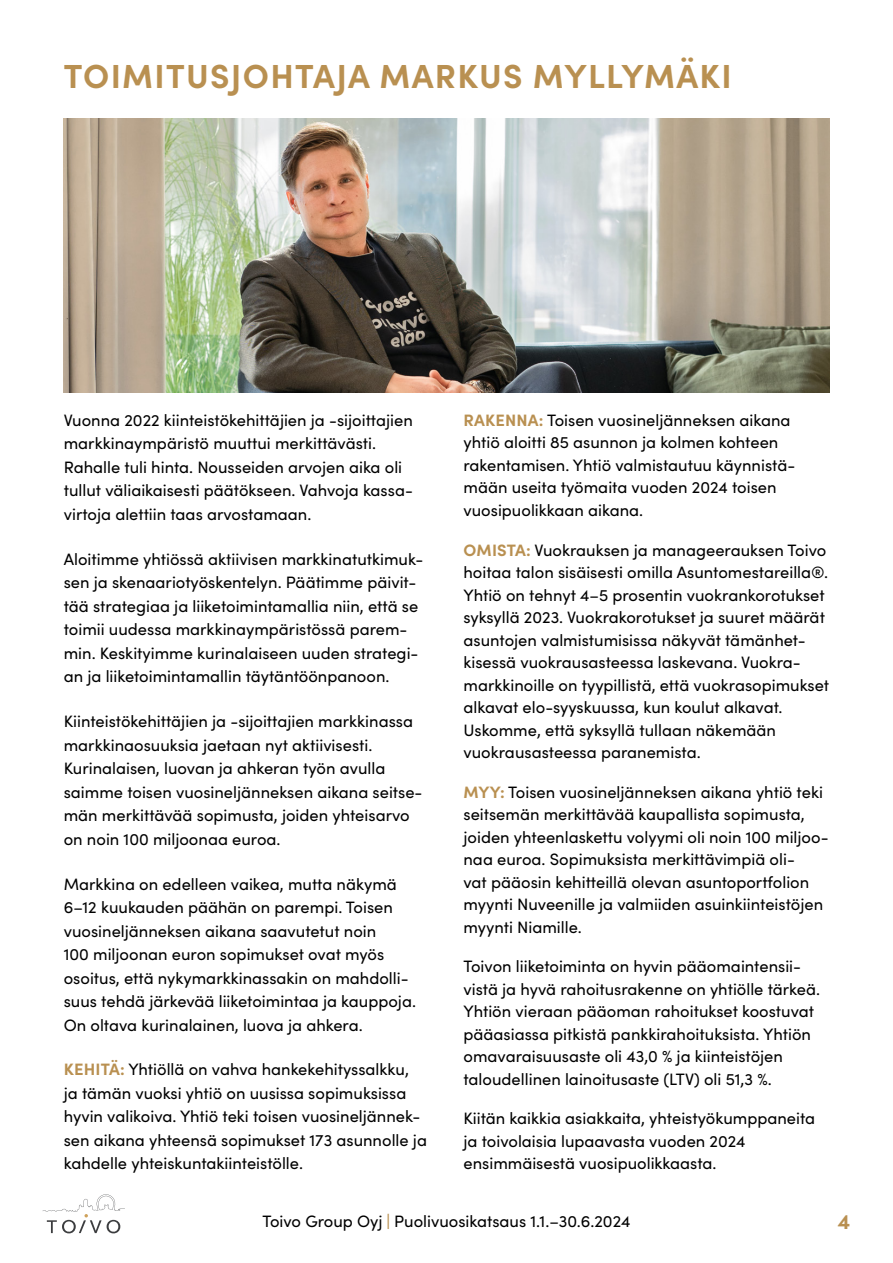
<style>
.page{position:relative;width:893px;height:1263px;background:#fff}
.page>*{position:absolute;margin:0;border:0;box-sizing:border-box;transform-origin:0 0}
.alaotsikko{font:700 33.45px "Sofia Pro";letter-spacing:.04em;color:#b99051}
.t1{font:700 21px "Sofia Pro";color:#b99051}
.leipis{font:16.5px/22.5px "Sofia Pro";color:#000}
.s1{font-weight:700;color:#b99051}
</style>
<div class="page">
<svg style="left:43px;top:1194px;width:82px;height:39px"></svg>
<img style="left:64px;top:118px;width:765px;height:275px">
<p class="alaotsikko" style="left:64px;top:50px;width:669px">TOIMITUSJOHTAJA MARKUS MYLLYMÄKI</p>
<p class="leipis" style="left:64px;top:407px;width:351px;line-height:23.5px">Vuonna 2022 kiinteistökehittäjien ja -sijoittajien markkinaympäristö muuttui merkittävästi.<br>Rahalle tuli hinta. Nousseiden arvojen aika oli tullut väliaikaisesti päätökseen. Vahvoja kassa&shy;virtoja alettiin taas arvostamaan.</p>
<p class="leipis" style="left:64px;top:546px;width:361px;line-height:23.5px">Aloitimme yhtiössä aktiivisen markkinatutkimuk&shy;sen ja skenaariotyöskentelyn. Päätimme päivit&shy;tää strategiaa ja liiketoimintamallia niin, että se toimii uudessa markkinaympäristössä parem&shy;min. Keskityimme kurinalaiseen uuden strategi&shy;an ja liiketoimintamallin täytäntöönpanoon.</p>
<p class="leipis" style="left:64px;top:709px;width:360px;line-height:23.5px">Kiinteistökehittäjien ja -sijoittajien markkinassa markkinaosuuksia jaetaan nyt aktiivisesti.<br>Kurinalaisen, luovan ja ahkeran työn avulla saimme toisen vuosineljänneksen aikana seitse&shy;män merkittävää sopimusta, joiden yhteisarvo on noin 100 miljoonaa euroa.</p>
<p class="leipis" style="left:64px;top:871px;width:354px;line-height:23.5px">Markkina on edelleen vaikea, mutta näkymä 6–12 kuukauden päähän on parempi. Toisen vuosineljänneksen aikana saavutetut noin<br>100 miljoonan euron sopimukset ovat myös osoitus, että nykymarkkinassakin on mahdolli&shy;suus tehdä järkevää liiketoimintaa ja kauppoja.<br>On oltava kurinalainen, luova ja ahkera.</p>
<p class="leipis" style="left:64px;top:1057px;width:365px;line-height:23.5px"><span class="s1">KEHITÄ:</span> Yhtiöllä on vahva hankekehityssalkku, ja tämän vuoksi yhtiö on uusissa sopimuksissa hyvin valikoiva. Yhtiö teki toisen vuosineljännek&shy;sen aikana yhteensä sopimukset 173 asunnolle ja kahdelle yhteiskuntakiinteistölle.</p>
<p class="leipis" style="left:463px;top:408px;width:333px"><span class="s1">RAKENNA:</span> Toisen vuosineljänneksen aikana yhtiö aloitti 85 asunnon ja kolmen kohteen rakentamisen. Yhtiö valmistautuu käynnistä&shy;mään useita työmaita vuoden 2024 toisen vuosipuolikkaan aikana.</p>
<p class="leipis" style="left:463px;top:538px;width:367px"><span class="s1">OMISTA:</span> Vuokrauksen ja manageerauksen Toivo hoitaa talon sisäisesti omilla Asuntomestareilla®.<br>Yhtiö on tehnyt 4–5 prosentin vuokrankorotukset syksyllä 2023. Vuokrakorotukset ja suuret määrät asuntojen valmistumisissa näkyvät tämänhet&shy;kisessä vuokrausasteessa laskevana. Vuokra&shy;markkinoille on tyypillistä, että vuokrasopimukset alkavat elo-syyskuussa, kun koulut alkavat.<br>Uskomme, että syksyllä tullaan näkemään vuokrausasteessa paranemista.</p>
<p class="leipis" style="left:463px;top:780px;width:367px"><span class="s1">MYY:</span> Toisen vuosineljänneksen aikana yhtiö teki seitsemän merkittävää kaupallista sopimusta, joiden yhteenlaskettu volyymi oli noin 100 miljoo&shy;naa euroa. Sopimuksista merkittävimpiä oli-<br>vat pääosin kehitteillä olevan asuntoportfolion myynti Nuveenille ja valmiiden asuinkiinteistöjen myynti Niamille.</p>
<p class="leipis" style="left:463px;top:954px;width:358px">Toivon liiketoiminta on hyvin pääomaintensii&shy;vistä ja hyvä rahoitusrakenne on yhtiölle tärkeä.<br>Yhtiön vieraan pääoman rahoitukset koostuvat pääasiassa pitkistä pankkirahoituksista. Yhtiön omavaraisuusaste oli 43,0 % ja kiinteistöjen taloudellinen lainoitusaste (LTV) oli 51,3 %.</p>
<p class="leipis" style="left:463px;top:1106px;width:353px">Kiitän kaikkia asiakkaita, yhteistyökumppaneita ja toivolaisia lupaavasta vuoden 2024 ensimmäisestä vuosipuolikkaasta.</p>
<p class="leipis" style="left:262px;top:1209px;width:370px">Toivo Group Oyj <span class="s1">|</span> Puolivuosikatsaus 1.1.–30.6.2024</p>
<p class="t1" style="left:838px;top:1205px;width:14px">4</p>
</div>
